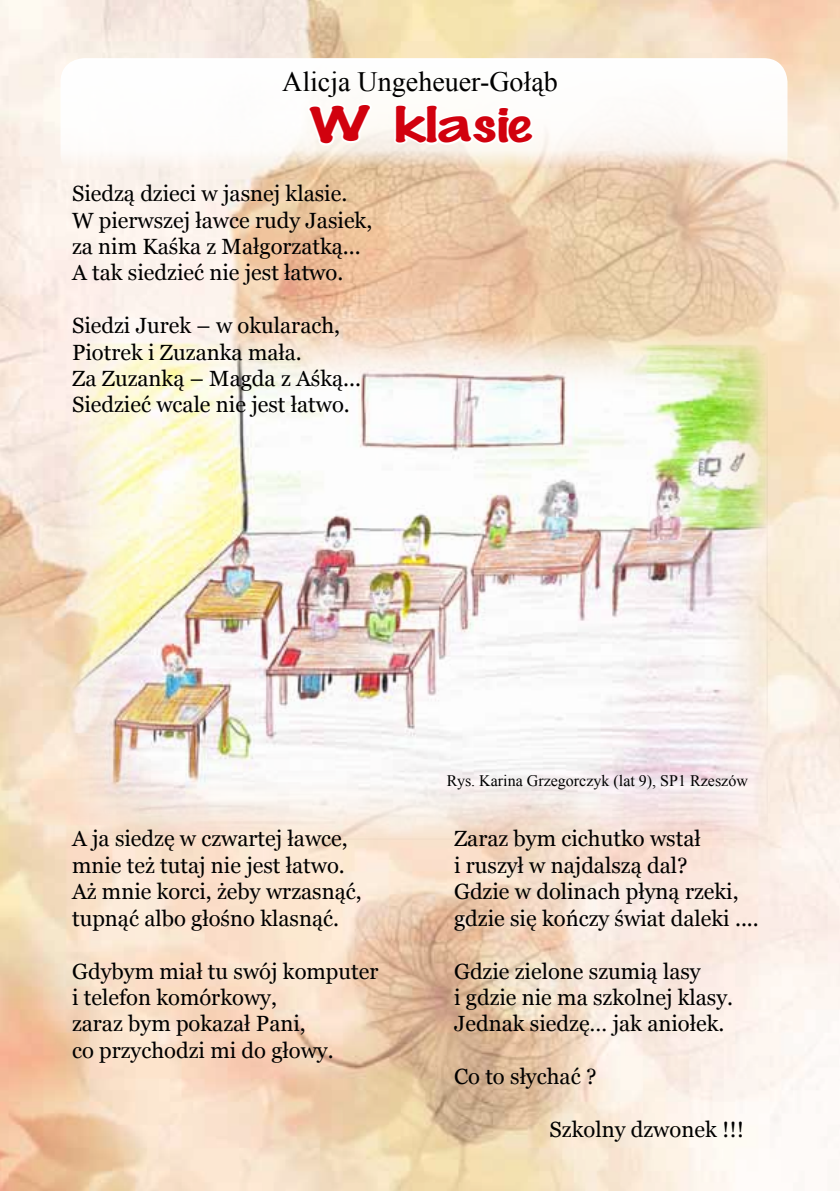
<style>
.page{position:relative;width:840px;height:1191px;background:#fff}
.page>*{position:absolute;margin:0;border:0;box-sizing:border-box;transform-origin:0 0}
.t1{font:48px "FL Pismo Reczne 6";color:#d1010e}
.t2{font:28px "Times New Roman";color:#000}
.t3{font:22px/26.4px "Georgia";color:#000}
.t4{font:16px "Times New Roman";color:#000}
</style>
<div class="page">
<img style="left:0;top:0;width:839px;height:1191px">
<svg style="left:60px;top:58px;width:727px;height:121px"></svg>
<img style="left:71px;top:333px;width:696px;height:506px">
<svg style="left:304px;top:100px;width:70px;height:48px"></svg>
<svg style="left:392px;top:80px;width:144px;height:68px"></svg>
<p class="t2" style="left:282px;top:63px;width:277px">Alicja Ungeheuer-Gołąb</p>
<h1 class="t1" style="left:308px;top:98px;width:224px">W klasie</h1>
<p class="t3" style="left:72px;top:180px;width:301px">Siedzą dzieci w jasnej klasie.<br>W pierwszej ławce rudy Jasiek, za nim Kaśka z Małgorzatką...<br>A tak siedzieć nie jest łatwo.</p>
<p class="t3" style="left:72px;top:312px;width:290px">Siedzi Jurek – w okularach,<br>Piotrek i Zuzanka mała.<br>Za Zuzanką – Magda z Aśką...<br>Siedzieć wcale nie jest łatwo.</p>
<p class="t3" style="left:72px;top:825px;width:291px">A ja siedzę w czwartej ławce, mnie też tutaj nie jest łatwo.<br>Aż mnie korci, żeby wrzasnąć, tupnąć albo głośno klasnąć.</p>
<p class="t3" style="left:72px;top:957px;width:308px">Gdybym miał tu swój komputer i telefon komórkowy,<br>zaraz bym pokazał Pani,<br>co przychodzi mi do głowy.</p>
<p class="t4" style="left:446px;top:770px;width:302px">Rys. Karina Grzegorczyk (lat 9), SP1 Rzeszów</p>
<p class="t3" style="left:454px;top:825px;width:306px">Zaraz bym cichutko wstał<br>i ruszył w najdalszą dal?<br>Gdzie w dolinach płyną rzeki, gdzie się kończy świat daleki ....</p>
<p class="t3" style="left:454px;top:957px;width:280px">Gdzie zielone szumią lasy<br>i gdzie nie ma szkolnej klasy.<br>Jednak siedzę… jak aniołek.</p>
<p class="t3" style="left:454px;top:1063px;width:144px">Co to słychać ?</p>
<p class="t3" style="left:549px;top:1116px;width:196px">Szkolny dzwonek !!!</p>
</div>
